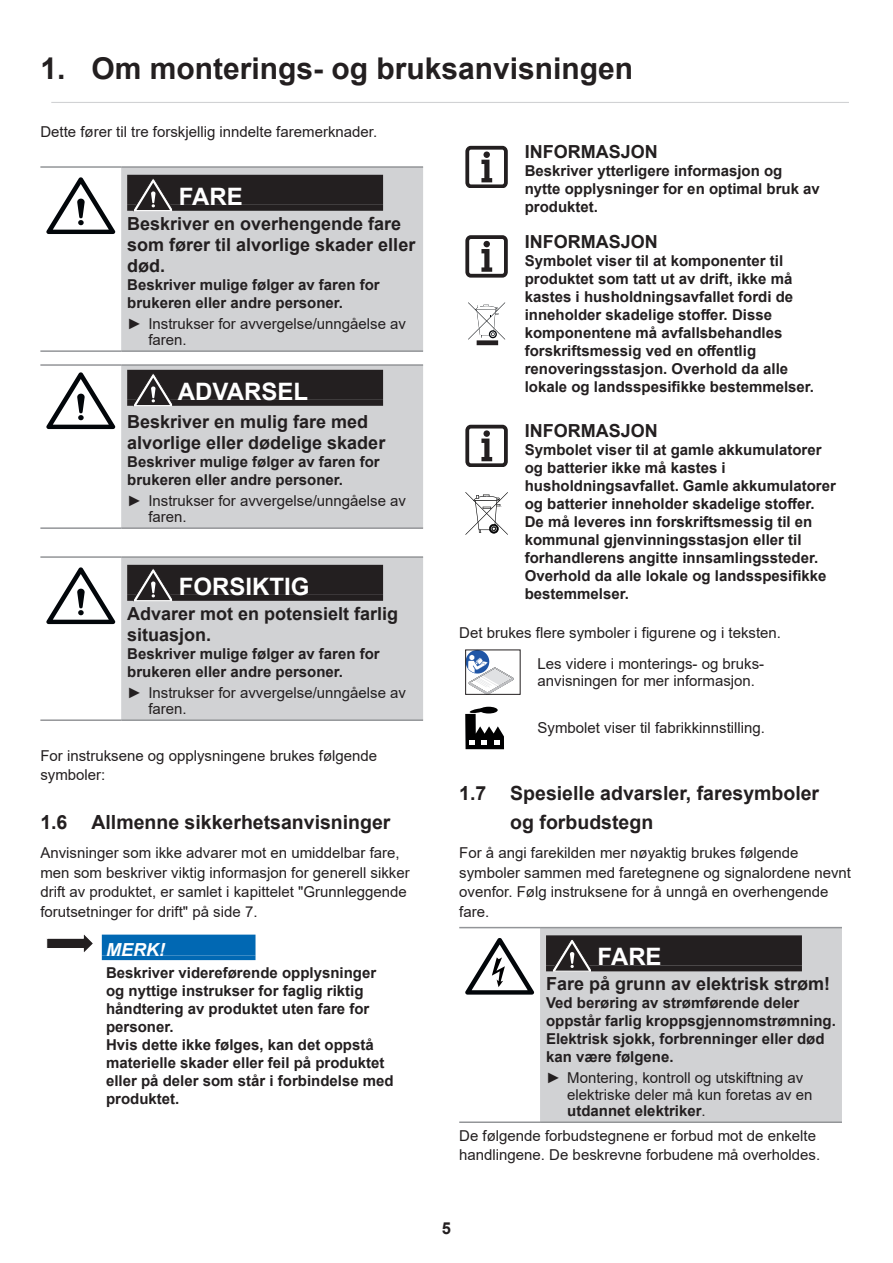
<style>
.page{position:relative;width:893px;height:1263px;background:#fff}
.page>*{position:absolute;margin:0;border:0;box-sizing:border-box;transform-origin:0 0}
.t1{font:700 30px "Arial";color:#231f20}
.t2{font:700 24px "Arial";color:#fff}
.t3{font:700 19.5px/29.2px "Arial";color:#231f20}
.t4{font:700 18px/21px "Arial";color:#231f20}
.t5{font:italic 700 18px "Arial";color:#fff}
.t6{font:700 16.5px "Arial";color:#231f20}
.t7{font:700 15px/18px "Arial";color:#231f20}
.t8{font:15px/19.5px "Arial";color:#231f20}
.s1{font-weight:700}
</style>
<div class="page">
<div style="left:465px;top:146px;width:43px;height:42px;border:4px solid #231f20;border-radius:4px"></div>
<svg style="left:481px;top:152px;width:11px;height:30px"></svg>
<div style="left:465px;top:235px;width:43px;height:42px;border:4px solid #231f20;border-radius:4px"></div>
<svg style="left:481px;top:241px;width:11px;height:31px"></svg>
<svg style="left:468px;top:302px;width:37px;height:37px"></svg>
<hr style="left:477px;top:341px;width:20px;height:4px;background:#231f20">
<div style="left:477px;top:340px;width:21px;height:5px;border:1px solid #231f20"></div>
<div style="left:465px;top:425px;width:43px;height:42px;border:4px solid #231f20;border-radius:4px"></div>
<svg style="left:481px;top:430px;width:11px;height:31px"></svg>
<svg style="left:465px;top:492px;width:43px;height:43px"></svg>
<svg style="left:467px;top:651px;width:46px;height:42px"></svg>
<div style="left:465px;top:649px;width:55px;height:46px;border:1px solid #231f20"></div>
<svg style="left:465px;top:708px;width:39px;height:41px"></svg>
<div style="left:480px;top:707px;width:18px;height:6px;background:#000001;border-radius:50%"></div>
<div style="left:540px;top:928px;width:302px;height:193px;background:#d1d2d4"></div>
<hr style="left:540px;top:927px;width:302px;height:1px;background:#939598">
<hr style="left:459px;top:1121px;width:81px;height:2px;background:#939598">
<hr style="left:459px;top:927px;width:81px;height:1px;background:#939598">
<hr style="left:540px;top:1121px;width:302px;height:2px;background:#939598">
<svg style="left:465px;top:938px;width:69px;height:56px"></svg>
<div style="left:546px;top:935px;width:256px;height:30px;background:#231f20"></div>
<div style="left:546px;top:965px;width:256px;height:6px;background:#231f20"></div>
<svg style="left:553px;top:939px;width:38px;height:33px"></svg>
<div style="left:121px;top:168px;width:302px;height:182px;background:#d1d2d4"></div>
<hr style="left:121px;top:166px;width:302px;height:2px;background:#939598">
<hr style="left:40px;top:350px;width:81px;height:2px;background:#939598">
<hr style="left:40px;top:166px;width:81px;height:2px;background:#939598">
<hr style="left:121px;top:350px;width:302px;height:2px;background:#939598">
<svg style="left:46px;top:177px;width:69px;height:57px"></svg>
<div style="left:127px;top:175px;width:256px;height:30px;background:#231f20"></div>
<div style="left:127px;top:205px;width:256px;height:6px;background:#231f20"></div>
<svg style="left:134px;top:178px;width:38px;height:33px"></svg>
<div style="left:121px;top:366px;width:302px;height:161px;background:#d1d2d4"></div>
<hr style="left:121px;top:364px;width:302px;height:2px;background:#939598">
<hr style="left:40px;top:527px;width:81px;height:2px;background:#939598">
<hr style="left:40px;top:364px;width:81px;height:2px;background:#939598">
<hr style="left:121px;top:527px;width:302px;height:2px;background:#939598">
<svg style="left:46px;top:372px;width:69px;height:57px"></svg>
<div style="left:127px;top:370px;width:256px;height:30px;background:#231f20"></div>
<div style="left:127px;top:400px;width:256px;height:6px;background:#231f20"></div>
<svg style="left:134px;top:373px;width:38px;height:33px"></svg>
<div style="left:121px;top:558px;width:302px;height:161px;background:#d1d2d4"></div>
<hr style="left:121px;top:556px;width:302px;height:2px;background:#939598">
<hr style="left:40px;top:719px;width:81px;height:2px;background:#939598">
<hr style="left:40px;top:556px;width:81px;height:2px;background:#939598">
<hr style="left:121px;top:719px;width:302px;height:2px;background:#939598">
<svg style="left:46px;top:567px;width:69px;height:57px"></svg>
<div style="left:127px;top:565px;width:256px;height:30px;background:#231f20"></div>
<div style="left:127px;top:595px;width:256px;height:6px;background:#231f20"></div>
<svg style="left:134px;top:568px;width:38px;height:33px"></svg>
<svg style="left:46px;top:934px;width:47px;height:18px"></svg>
<div style="left:102px;top:934px;width:153px;height:21px;background:#0168b3"></div>
<div style="left:102px;top:955px;width:153px;height:5px;background:#0168b3"></div>
<hr style="left:51px;top:102px;width:798px;height:1px;background:#d1d2d4">
<h1 class="t1" style="left:40px;top:47px;width:594px">1. Om monterings- og bruksanvisningen</h1>
<p class="t8" style="left:40px;top:121px;width:338px">Dette fører til tre forskjellig inndelte faremerknader.</p>
<h2 class="t2" style="left:179px;top:179px;width:66px">FARE</h2>
<p class="t4" style="left:127px;top:213px;width:290px">Beskriver en overhengende fare som fører til alvorlige skader eller død.</p>
<p class="t7" style="left:127px;top:276px;width:254px">Beskriver mulige følger av faren for brukeren eller andre personer.</p>
<p class="t8" style="left:148px;top:315px;width:259px;line-height:16.5px;text-indent:-21px">► Instrukser for avvergelse/unngåelse av faren.</p>
<h2 class="t2" style="left:178px;top:374px;width:132px">ADVARSEL</h2>
<p class="t4" style="left:127px;top:411px;width:260px">Beskriver en mulig fare med alvorlige eller dødelige skader</p>
<p class="t7" style="left:127px;top:453px;width:254px">Beskriver mulige følger av faren for brukeren eller andre personer.</p>
<p class="t8" style="left:148px;top:492px;width:259px;line-height:16.5px;text-indent:-21px">► Instrukser for avvergelse/unngåelse av faren.</p>
<h2 class="t2" style="left:179px;top:569px;width:132px">FORSIKTIG</h2>
<p class="t4" style="left:127px;top:603px;width:273px">Advarer mot en potensielt farlig situasjon.</p>
<p class="t7" style="left:127px;top:645px;width:254px">Beskriver mulige følger av faren for brukeren eller andre personer.</p>
<p class="t8" style="left:148px;top:684px;width:259px;line-height:16.5px;text-indent:-21px">► Instrukser for avvergelse/unngåelse av faren.</p>
<p class="t8" style="left:40px;top:745px;width:338px">For instruksene og opplysningene brukes følgende symboler:</p>
<h3 class="t3" style="left:40px;top:807px;width:352px">1.6 Allmenne sikkerhetsanvisninger</h3>
<p class="t8" style="left:40px;top:843px;width:371px">Anvisninger som ikke advarer mot en umiddelbar fare, men som beskriver viktig informasjon for generell sikker drift av produktet, er samlet i kapittelet "Grunnleggende forutsetninger for drift" på side 7.</p>
<p class="t5" style="left:106px;top:937px;width:60px">MERK!</p>
<p class="t7" style="left:106px;top:964px;width:289px">Beskriver videreførende opplysninger og nyttige instrukser for faglig riktig håndtering av produktet uten fare for personer.<br>Hvis dette ikke følges, kan det oppstå materielle skader eller feil på produktet eller på deler som står i forbindelse med produktet.</p>
<p class="t4" style="left:525px;top:142px;width:135px">INFORMASJON</p>
<p class="t7" style="left:525px;top:162px;width:297px">Beskriver ytterligere informasjon og nytte opplysninger for en optimal bruk av produktet.</p>
<p class="t4" style="left:525px;top:231px;width:135px">INFORMASJON</p>
<p class="t7" style="left:525px;top:251px;width:291px">Symbolet viser til at komponenter til produktet som tatt ut av drift, ikke må kastes i husholdningsavfallet fordi de inneholder skadelige stoffer. Disse komponentene må avfallsbehandles forskriftsmessig ved en offentlig renoveringsstasjon. Overhold da alle lokale og landsspesifikke bestemmelser.</p>
<p class="t4" style="left:525px;top:420px;width:135px">INFORMASJON</p>
<p class="t7" style="left:525px;top:441px;width:313px">Symbolet viser til at gamle akkumulatorer og batterier ikke må kastes i husholdningsavfallet. Gamle akkumulatorer og batterier inneholder skadelige stoffer.<br>De må leveres inn forskriftsmessig til en kommunal gjenvinningsstasjon eller til forhandlerens angitte innsamlingssteder.<br>Overhold da alle lokale og landsspesifikke bestemmelser.</p>
<p class="t8" style="left:537px;top:616px;width:245px;line-height:31.8px;text-indent:-78px">Det brukes flere symboler i figurene og i teksten.<br>Les videre i monterings- og bruks-</p>
<p class="t8" style="left:537px;top:671px;width:219px">anvisningen for mer informasjon.</p>
<p class="t8" style="left:537px;top:718px;width:229px">Symbolet viser til fabrikkinnstilling.</p>
<h3 class="t3" style="left:510px;top:778px;width:310px;text-indent:-51px">1.7 Spesielle advarsler, faresymboler og forbudstegn</h3>
<p class="t8" style="left:459px;top:843px;width:393px">For å angi farekilden mer nøyaktig brukes følgende symboler sammen med faretegnene og signalordene nevnt ovenfor. Følg instruksene for å unngå en overhengende fare.</p>
<h2 class="t2" style="left:598px;top:940px;width:66px">FARE</h2>
<p class="t4" style="left:546px;top:974px;width:286px">Fare på grunn av elektrisk strøm!</p>
<p class="t7" style="left:546px;top:994px;width:291px">Ved berøring av strømførende deler oppstår farlig kroppsgjennomstrømning.<br>Elektrisk sjokk, forbrenninger eller død kan være følgene.</p>
<p class="t8" style="left:567px;top:1069px;width:247px;line-height:16.5px;text-indent:-21px">► Montering, kontroll og utskiftning av elektriske deler må kun foretas av en <span class="s1">utdannet elektriker</span>.</p>
<p class="t8" style="left:459px;top:1126px;width:363px">De følgende forbudstegnene er forbud mot de enkelte handlingene. De beskrevne forbudene må overholdes.</p>
<p class="t6" style="left:442px;top:1216px;width:11px">5</p>
</div>
